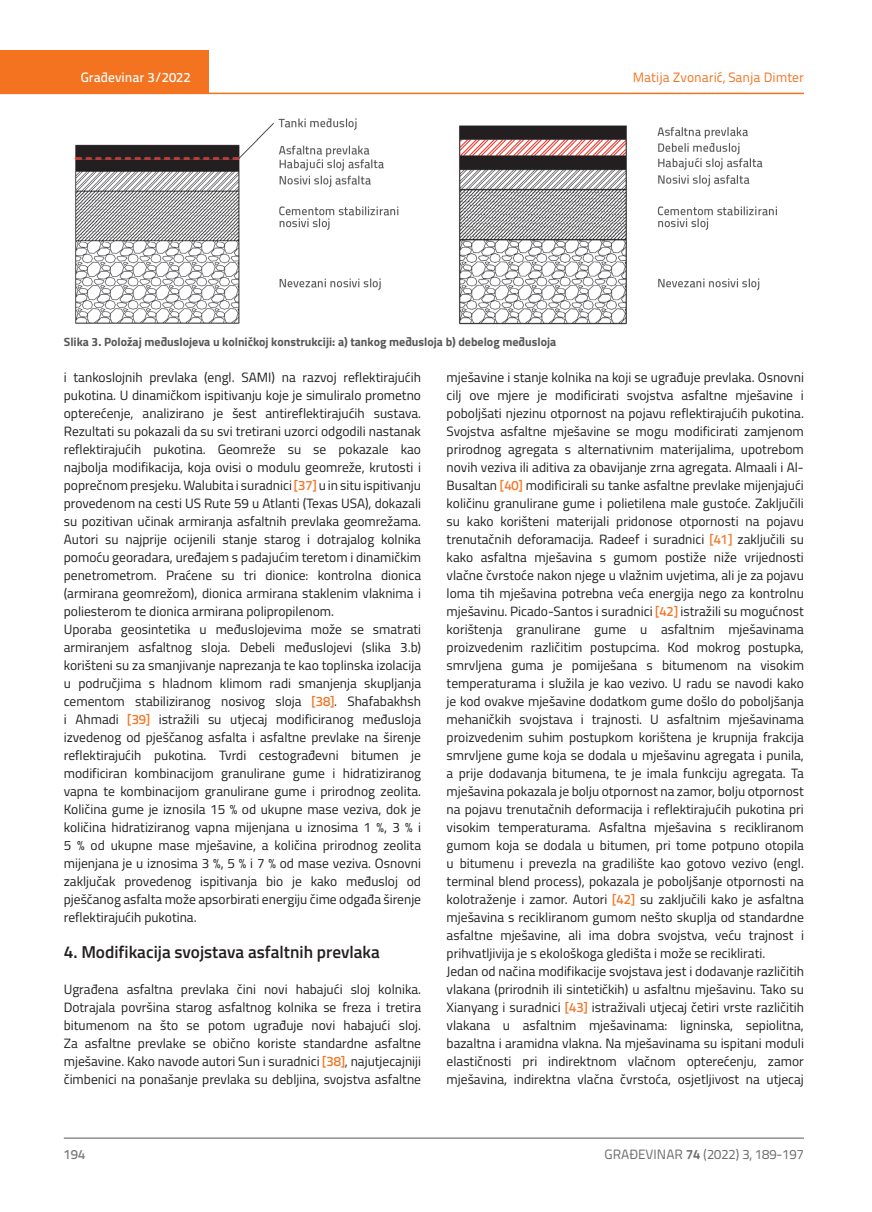
<style>
.page{position:relative;width:872px;height:1212px;background:#fff}
.page>*{position:absolute;margin:0;border:0;box-sizing:border-box;transform-origin:0 0}
.t1{font:600 17.25px "Titillium";color:#231f20}
.t2{font:13.5px/18px "Titillium";color:#231f20}
.t3{font:13.5px "Titillium Text 22 L";color:#6c6d70}
.t4{font:13.5px "Titillium Text 22 L";color:#f47321}
.t5{font:500 13.5px "Titillium Text 22 L";color:#fff}
.t6{font:500 13.5px "Titillium Text 22 L";color:#787a7d}
.t7{font:700 12px "Titillium";color:#57585a}
.s1{font-family:"Titillium Text 22 L";font-weight:500;color:#f47321}
.s2{font-weight:700}
</style>
<div class="page">
<div style="left:0;top:50px;width:208px;height:44px;background:#f47321"></div>
<hr style="left:0;top:93px;width:804px;height:1px;background:#f47321">
<hr style="left:64px;top:1138px;width:740px;height:1px;background:#57585a">
<img style="left:74px;top:118px;width:703px;height:207px">
<p class="t5" style="left:81px;top:67px;width:111px">Građevinar 3/2022</p>
<p class="t4" style="left:632px;top:68px;width:173px">Matija Zvonarić, Sanja Dimter</p>
<p class="t7" style="left:64px;top:332px;width:494px">Slika 3. Položaj međuslojeva u kolničkoj konstrukciji: a) tankog međusloja b) debelog međusloja</p>
<p class="t2" style="left:64px;top:367px;width:359px">i tankoslojnih prevlaka (engl. SAMI) na razvoj reflektirajućih pukotina. U dinamičkom ispitivanju koje je simuliralo prometno opterećenje, analizirano je šest antireflektirajućih sustava.<br>Rezultati su pokazali da su svi tretirani uzorci odgodili nastanak reflektirajućih pukotina. Geomreže su se pokazale kao najbolja modifikacija, koja ovisi o modulu geomreže, krutosti i poprečnom presjeku. Walubita i suradnici <span class="s1">[37]</span> u in situ ispitivanju provedenom na cesti US Rute 59 u Atlanti (Texas USA), dokazali su pozitivan učinak armiranja asfaltnih prevlaka geomrežama.<br>Autori su najprije ocijenili stanje starog i dotrajalog kolnika pomoću georadara, uređajem s padajućim teretom i dinamičkim penetrometrom. Praćene su tri dionice: kontrolna dionica (armirana geomrežom), dionica armirana staklenim vlaknima i poliesterom te dionica armirana polipropilenom.<br>Uporaba geosintetika u međuslojevima može se smatrati armiranjem asfaltnog sloja. Debeli međuslojevi (slika 3.b) korišteni su za smanjivanje naprezanja te kao toplinska izolacija u područjima s hladnom klimom radi smanjenja skupljanja cementom stabiliziranog nosivog sloja <span class="s1">[38]</span>. Shafabakhsh i Ahmadi <span class="s1">[39]</span> istražili su utjecaj modificiranog međusloja izvedenog od pješčanog asfalta i asfaltne prevlake na širenje reflektirajućih pukotina. Tvrdi cestograđevni bitumen je modificiran kombinacijom granulirane gume i hidratiziranog vapna te kombinacijom granulirane gume i prirodnog zeolita.<br>Količina gume je iznosila 15 % od ukupne mase veziva, dok je količina hidratiziranog vapna mijenjana u iznosima 1 %, 3 % i 5 % od ukupne mase mješavine, a količina prirodnog zeolita mijenjana je u iznosima 3 %, 5 % i 7 % od mase veziva. Osnovni zaključak provedenog ispitivanja bio je kako međusloj od pješčanog asfalta može apsorbirati energiju čime odgađa širenje reflektirajućih pukotina.</p>
<p class="t1" style="left:64px;top:939px;width:318px">4. Modifikacija svojstava asfaltnih prevlaka</p>
<p class="t2" style="left:64px;top:980px;width:359px;text-align:justify">Ugrađena asfaltna prevlaka čini novi habajući sloj kolnika.<br>Dotrajala površina starog asfaltnog kolnika se freza i tretira bitumenom na što se potom ugrađuje novi habajući sloj.<br>Za asfaltne prevlake se obično koriste standardne asfaltne mješavine. Kako navode autori Sun i suradnici <span class="s1">[38]</span>, najutjecajniji čimbenici na ponašanje prevlaka su debljina, svojstva asfaltne</p>
<p class="t2" style="left:446px;top:367px;width:359px">mješavine i stanje kolnika na koji se ugrađuje prevlaka. Osnovni cilj ove mjere je modificirati svojstva asfaltne mješavine i poboljšati njezinu otpornost na pojavu reflektirajućih pukotina.<br>Svojstva asfaltne mješavine se mogu modificirati zamjenom prirodnog agregata s alternativnim materijalima, upotrebom novih veziva ili aditiva za obavijanje zrna agregata. Almaali i Al-Busaltan <span class="s1">[40]</span> modificirali su tanke asfaltne prevlake mijenjajući količinu granulirane gume i polietilena male gustoće. Zaključili su kako korišteni materijali pridonose otpornosti na pojavu trenutačnih deforamacija. Radeef i suradnici <span class="s1">[41]</span> zaključili su kako asfaltna mješavina s gumom postiže niže vrijednosti vlačne čvrstoće nakon njege u vlažnim uvjetima, ali je za pojavu loma tih mješavina potrebna veća energija nego za kontrolnu mješavinu. Picado-Santos i suradnici <span class="s1">[42]</span> istražili su mogućnost korištenja granulirane gume u asfaltnim mješavinama proizvedenim različitim postupcima. Kod mokrog postupka, smrvljena guma je pomiješana s bitumenom na visokim temperaturama i služila je kao vezivo. U radu se navodi kako je kod ovakve mješavine dodatkom gume došlo do poboljšanja mehaničkih svojstava i trajnosti. U asfaltnim mješavinama proizvedenim suhim postupkom korištena je krupnija frakcija smrvljene gume koja se dodala u mješavinu agregata i punila, a prije dodavanja bitumena, te je imala funkciju agregata. Ta mješavina pokazala je bolju otpornost na zamor, bolju otpornost na pojavu trenutačnih deformacija i reflektirajućih pukotina pri visokim temperaturama. Asfaltna mješavina s recikliranom gumom koja se dodala u bitumen, pri tome potpuno otopila u bitumenu i prevezla na gradilište kao gotovo vezivo (engl. terminal blend process), pokazala je poboljšanje otpornosti na kolotraženje i zamor. Autori <span class="s1">[42]</span> su zaključili kako je asfaltna mješavina s recikliranom gumom nešto skuplja od standardne asfaltne mješavine, ali ima dobra svojstva, veću trajnost i prihvatljivija je s ekološkoga gledišta i može se reciklirati.<br>Jedan od načina modifikacije svojstava jest i dodavanje različitih vlakana (prirodnih ili sintetičkih) u asfaltnu mješavinu. Tako su Xianyang i suradnici <span class="s1">[43]</span> istraživali utjecaj četiri vrste različitih vlakana u asfaltnim mješavinama: ligninska, sepiolitna, bazaltna i aramidna vlakna. Na mješavinama su ispitani moduli elastičnosti pri indirektnom vlačnom opterećenju, zamor mješavina, indirektna vlačna čvrstoća, osjetljivost na utjecaj</p>
<p class="t6" style="left:64px;top:1144px;width:23px">194</p>
<p class="t3" style="left:604px;top:1144px;width:201px">GRAĐEVINAR <span class="s2">74</span> (2022) 3, 189-197</p>
</div>
